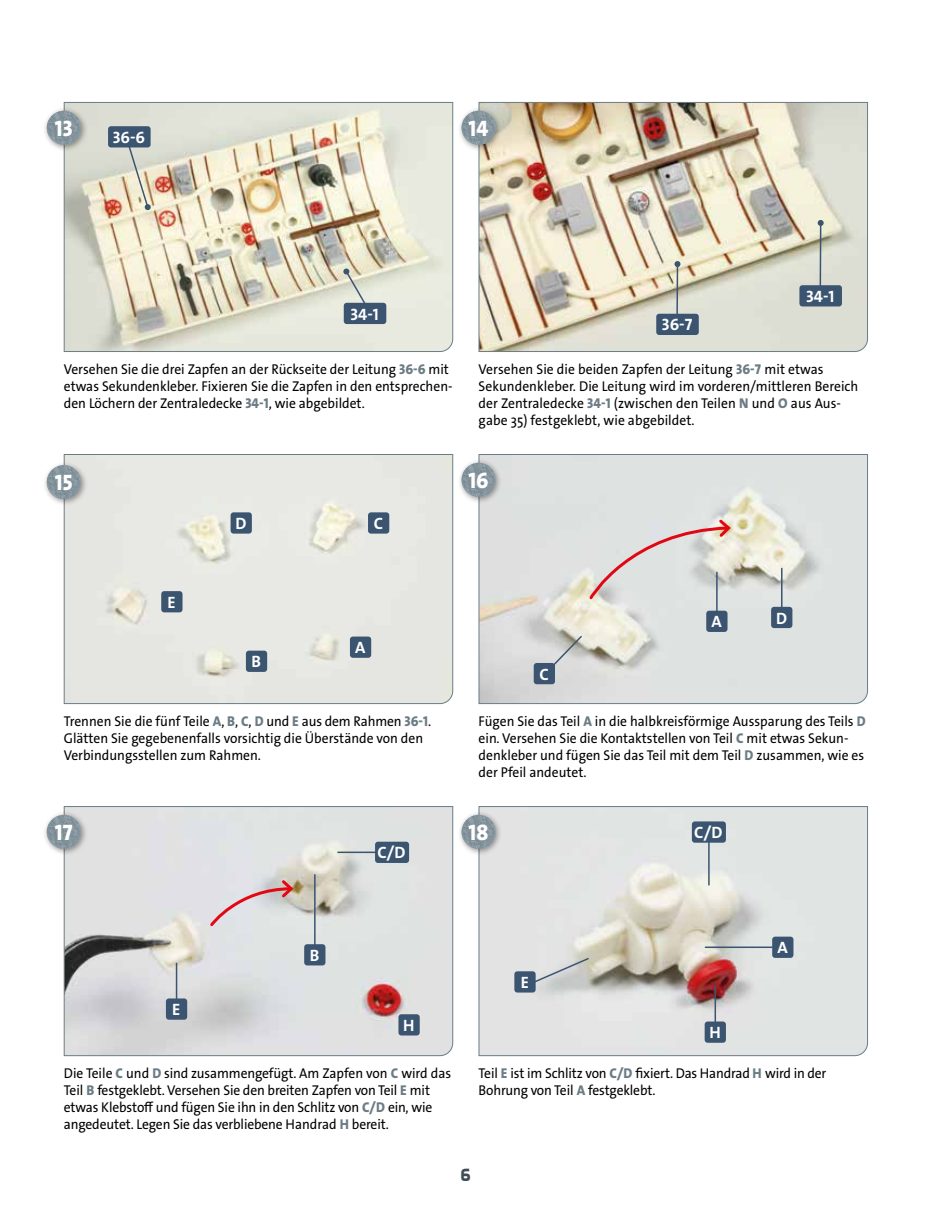
<style>
.page{position:relative;width:936px;height:1212px;background:#fff}
.page>*{position:absolute;margin:0;border:0;box-sizing:border-box;transform-origin:0 0}
.t1{font:800 22.5px "The Sans Os F";color:#fff;scale:.95 1}
.t2{font:700 18px "Aero Matics";color:#3f4e55}
.t3{font:700 16.5px "The Sans Os F";color:#fff}
.t4{font:14.25px/17.1px "The Sans Os F";color:#000;scale:.95 1}
.s1{font-weight:800;color:#6b7c85}
</style>
<div class="page">
<img style="left:478px;top:102px;width:390px;height:250px">
<img style="left:63px;top:102px;width:390px;height:250px">
<svg style="left:478px;top:454px;width:390px;height:250px;background:#dcdedb"></svg>
<svg style="left:63px;top:454px;width:390px;height:250px;background:#e5e6e0"></svg>
<svg style="left:478px;top:806px;width:390px;height:250px;background:#dbdbd8"></svg>
<svg style="left:63px;top:806px;width:390px;height:250px;background:#d8d7d7"></svg>
<div style="left:457px;top:106px;width:45px;height:46px;background:#000;opacity:.4"></div>
<img style="left:461px;top:111px;width:34px;height:34px;border-radius:17px">
<div style="left:43px;top:106px;width:45px;height:46px;background:#000;opacity:.4"></div>
<img style="left:47px;top:111px;width:34px;height:34px;border-radius:17px">
<div style="left:457px;top:459px;width:45px;height:45px;background:#000;opacity:.4"></div>
<img style="left:461px;top:463px;width:34px;height:34px;border-radius:17px">
<div style="left:43px;top:461px;width:45px;height:45px;background:#000;opacity:.4"></div>
<img style="left:47px;top:465px;width:34px;height:34px;border-radius:17px">
<div style="left:457px;top:811px;width:45px;height:45px;background:#000;opacity:.4"></div>
<img style="left:461px;top:815px;width:34px;height:34px;border-radius:17px">
<div style="left:43px;top:811px;width:45px;height:45px;background:#000;opacity:.4"></div>
<img style="left:47px;top:815px;width:34px;height:34px;border-radius:17px">
<svg style="left:343px;top:268px;width:32px;height:51px"></svg>
<div style="left:344px;top:303px;width:42px;height:21px;background:#3b5571;border-radius:3px"></div>
<hr style="left:819px;top:223px;width:2px;height:73px;background:#3b5571">
<svg style="left:817px;top:220px;width:6px;height:6px"></svg>
<div style="left:799px;top:285px;width:42px;height:21px;background:#3b5571;border-radius:3px"></div>
<svg style="left:124px;top:146px;width:27px;height:64px;background:#d5d1be"></svg>
<div style="left:108px;top:126px;width:43px;height:21px;background:#3b5571;border-radius:3px"></div>
<hr style="left:676px;top:264px;width:2px;height:61px;background:#3b5571">
<svg style="left:674px;top:261px;width:6px;height:6px"></svg>
<div style="left:656px;top:314px;width:42px;height:21px;background:#3b5571;border-radius:3px"></div>
<div style="left:350px;top:636px;width:21px;height:22px;background:#3b5571;border-radius:3px"></div>
<div style="left:398px;top:1014px;width:21px;height:21px;background:#3b5571;border-radius:3px"></div>
<hr style="left:716px;top:572px;width:1px;height:54px;background:#3b5571">
<div style="left:706px;top:611px;width:21px;height:21px;background:#3b5571;border-radius:3px"></div>
<hr style="left:705px;top:946px;width:77px;height:2px;background:#3b5571">
<div style="left:772px;top:936px;width:21px;height:22px;background:#3b5571;border-radius:3px"></div>
<svg style="left:544px;top:634px;width:39px;height:41px"></svg>
<div style="left:533px;top:663px;width:22px;height:21px;background:#3b5571;border-radius:3px"></div>
<hr style="left:714px;top:986px;width:2px;height:50px;background:#3b5571">
<div style="left:704px;top:1021px;width:21px;height:22px;background:#3b5571;border-radius:3px"></div>
<hr style="left:176px;top:963px;width:1px;height:50px;background:#3b5571">
<div style="left:166px;top:998px;width:21px;height:22px;background:#3b5571;border-radius:3px"></div>
<hr style="left:314px;top:875px;width:1px;height:84px;background:#3b5571">
<div style="left:304px;top:944px;width:21px;height:21px;background:#3b5571;border-radius:3px"></div>
<svg style="left:527px;top:957px;width:63px;height:29px;background:#cccece"></svg>
<div style="left:514px;top:971px;width:21px;height:21px;background:#3b5571;border-radius:3px"></div>
<hr style="left:781px;top:568px;width:1px;height:54px;background:#3b5571">
<div style="left:771px;top:607px;width:21px;height:21px;background:#3b5571;border-radius:3px"></div>
<hr style="left:708px;top:831px;width:1px;height:54px;background:#3b5571">
<div style="left:691px;top:821px;width:34px;height:22px;background:#3b5571;border-radius:3px"></div>
<hr style="left:338px;top:851px;width:53px;height:2px;background:#3b5571">
<div style="left:375px;top:842px;width:34px;height:21px;background:#3b5571;border-radius:3px"></div>
<div style="left:246px;top:651px;width:21px;height:21px;background:#3b5571;border-radius:3px"></div>
<div style="left:368px;top:512px;width:21px;height:22px;background:#3b5571;border-radius:3px"></div>
<div style="left:230px;top:512px;width:22px;height:22px;background:#3b5571;border-radius:3px"></div>
<div style="left:161px;top:591px;width:21px;height:21px;background:#3b5571;border-radius:3px"></div>
<svg style="left:588px;top:517px;width:145px;height:84px;background:#ddd6d4"></svg>
<svg style="left:209px;top:877px;width:86px;height:51px;background:#dbcccf"></svg>
<h1 class="t1" style="left:55px;top:114px;width:20px">13</h1>
<h1 class="t1" style="left:468px;top:114px;width:22px">14</h1>
<p class="t3" style="left:113px;top:127px;width:34px">36-6</p>
<p class="t3" style="left:350px;top:303px;width:30px">34-1</p>
<p class="t3" style="left:662px;top:314px;width:32px">36-7</p>
<p class="t3" style="left:806px;top:286px;width:30px">34-1</p>
<p class="t4" style="left:64px;top:361px;width:411px">Versehen Sie die drei Zapfen an der Rückseite der Leitung <span class="s1">36-6</span> mit etwas Sekundenkleber. Fixieren Sie die Zapfen in den entsprechen&shy;den Löchern der Zentraledecke <span class="s1">34-1</span>, wie abgebildet.</p>
<p class="t4" style="left:478px;top:361px;width:401px">Versehen Sie die beiden Zapfen der Leitung <span class="s1">36-7</span> mit etwas Sekundenkleber. Die Leitung wird im vorderen/mittleren Bereich der Zentraledecke <span class="s1">34-1</span> (zwischen den Teilen <span class="s1">N</span> und <span class="s1">O</span> aus Aus&shy;gabe 35) festgeklebt, wie abgebildet.</p>
<h1 class="t1" style="left:55px;top:468px;width:20px">15</h1>
<h1 class="t1" style="left:468px;top:466px;width:23px">16</h1>
<p class="t3" style="left:168px;top:592px;width:10px">E</p>
<p class="t3" style="left:235px;top:513px;width:13px">D</p>
<p class="t3" style="left:374px;top:513px;width:11px">C</p>
<p class="t3" style="left:251px;top:651px;width:11px">B</p>
<p class="t3" style="left:355px;top:637px;width:12px">A</p>
<p class="t3" style="left:539px;top:663px;width:11px">C</p>
<p class="t3" style="left:711px;top:611px;width:12px">A</p>
<p class="t3" style="left:776px;top:607px;width:13px">D</p>
<p class="t4" style="left:64px;top:713px;width:388px">Trennen Sie die fünf Teile <span class="s1">A</span>, <span class="s1">B</span>, <span class="s1">C</span>, <span class="s1">D</span> und <span class="s1">E</span> aus dem Rahmen <span class="s1">36-1</span>.<br>Glätten Sie gegebenenfalls vorsichtig die Überstände von den<br>Verbindungsstellen zum Rahmen.</p>
<p class="t4" style="left:478px;top:713px;width:409px">Fügen Sie das Teil <span class="s1">A</span> in die halbkreisförmige Aussparung des Teils <span class="s1">D </span>ein. Versehen Sie die Kontaktstellen von Teil <span class="s1">C</span> mit etwas Sekun&shy;denkleber und fügen Sie das Teil mit dem Teil <span class="s1">D</span> zusammen, wie es der Pfeil andeutet.</p>
<h1 class="t1" style="left:55px;top:818px;width:20px">17</h1>
<h1 class="t1" style="left:468px;top:818px;width:22px">18</h1>
<p class="t3" style="left:377px;top:842px;width:30px">C/D</p>
<p class="t3" style="left:172px;top:999px;width:10px">E</p>
<p class="t3" style="left:310px;top:945px;width:11px">B</p>
<p class="t3" style="left:403px;top:1015px;width:13px">H</p>
<p class="t3" style="left:520px;top:972px;width:10px">E</p>
<p class="t3" style="left:694px;top:822px;width:30px">C/D</p>
<p class="t3" style="left:709px;top:1022px;width:13px">H</p>
<p class="t3" style="left:777px;top:937px;width:12px">A</p>
<p class="t4" style="left:64px;top:1065px;width:409px">Die Teile <span class="s1">C</span> und <span class="s1">D</span> sind zusammengefügt. Am Zapfen von <span class="s1">C</span> wird das Teil <span class="s1">B</span> festgeklebt. Versehen Sie den breiten Zapfen von Teil <span class="s1">E</span> mit etwas Klebstoff und fügen Sie ihn in den Schlitz von <span class="s1">C/D</span> ein, wie angedeutet. Legen Sie das verbliebene Handrad <span class="s1">H</span> bereit.</p>
<p class="t4" style="left:478px;top:1065px;width:367px">Teil <span class="s1">E</span> ist im Schlitz von <span class="s1">C/D</span> fixiert. Das Handrad <span class="s1">H</span> wird in der<br>Bohrung von Teil <span class="s1">A</span> festgeklebt.</p>
<p class="t2" style="left:460px;top:1164px;width:12px">6</p>
</div>
